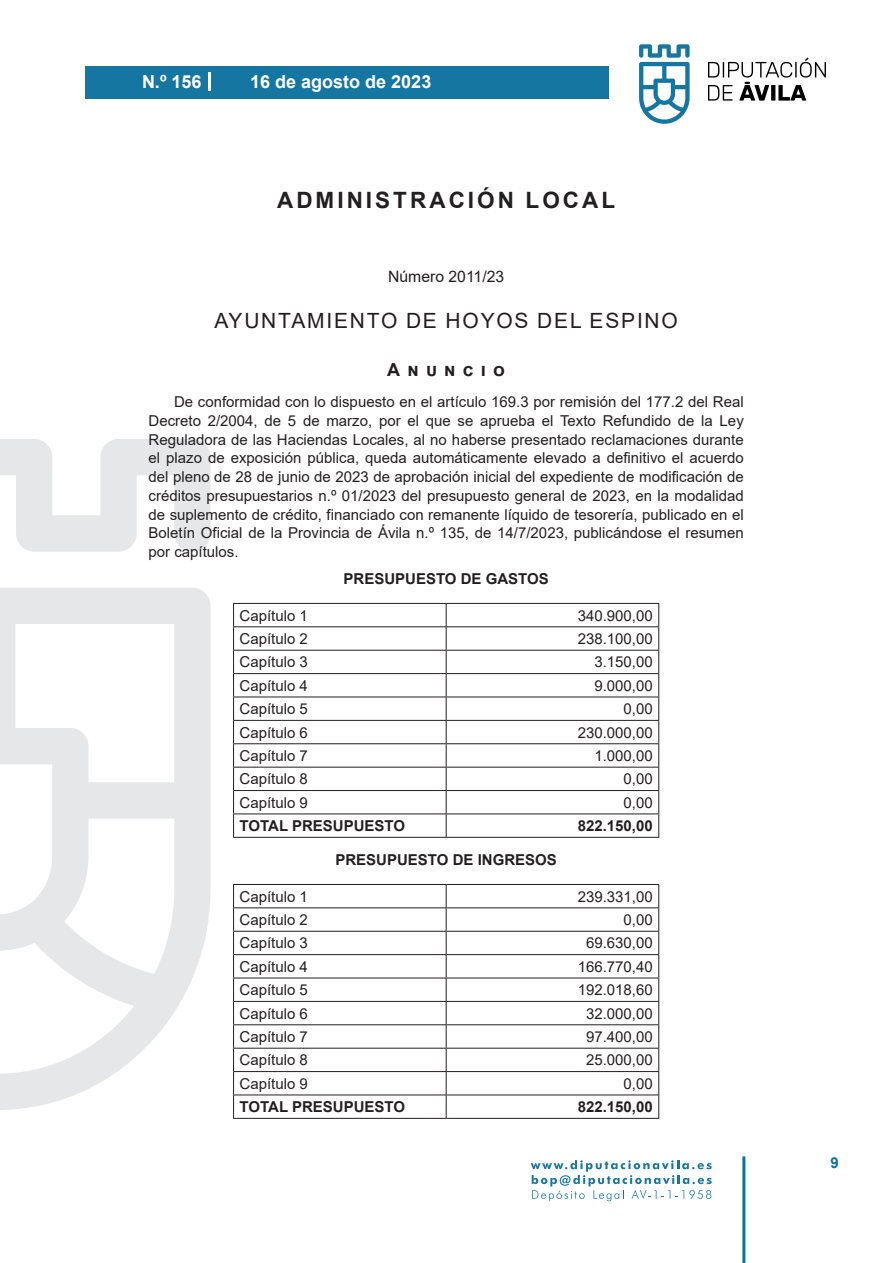
<style>
.page{position:relative;width:893px;height:1263px;background:#fff}
.page>*{position:absolute;margin:0;border:0;box-sizing:border-box;transform-origin:0 0}
.h1__secion{font:700 22.5px "Arial";letter-spacing:.135em;color:#231f20}
.h2__organismo{font:21px "Arial";letter-spacing:.085em;color:#231f20}
.t1{font:700 18px "Arial";color:#fff}
.anuncio{font:700 18px "Arial";letter-spacing:.4em;color:#231f20}
.numero{font:15.75px "Arial";color:#231f20}
.texto_normal{font:15px/18.8px "Arial";color:#231f20;text-align:justify}
.texto_centrado{font:15px "Arial";color:#231f20}
.texto_centrado-2{font:700 15px "Arial";color:#231f20}
.texto_normal-2{font:700 15px "Arial";color:#231f20}
.t2{font:700 15px "Arial";color:#04739f}
</style>
<div class="page">
<svg style="left:531px;top:1160px;width:181px;height:41px"></svg>
<div style="left:85px;top:66px;width:523px;height:33px;background:#1676a2"></div>
<svg style="left:639px;top:44px;width:51px;height:80px"></svg>
<svg style="left:708px;top:58px;width:118px;height:43px"></svg>
<hr style="left:742px;top:1156px;width:3px;height:107px;background:#04739f">
<svg style="left:208px;top:72px;width:2px;height:18px"></svg>
<svg style="left:0;top:439px;width:211px;height:671px"></svg>
<hr style="left:233px;top:603px;width:213px;height:1px;background:#231f20">
<hr style="left:446px;top:603px;width:213px;height:1px;background:#231f20">
<hr style="left:233px;top:626px;width:213px;height:1px;background:#231f20">
<hr style="left:446px;top:626px;width:213px;height:1px;background:#231f20">
<hr style="left:233px;top:650px;width:213px;height:1px;background:#231f20">
<hr style="left:446px;top:650px;width:213px;height:1px;background:#231f20">
<hr style="left:233px;top:673px;width:213px;height:1px;background:#231f20">
<hr style="left:446px;top:673px;width:213px;height:1px;background:#231f20">
<hr style="left:233px;top:697px;width:213px;height:1px;background:#231f20">
<hr style="left:446px;top:697px;width:213px;height:1px;background:#231f20">
<hr style="left:233px;top:720px;width:213px;height:1px;background:#231f20">
<hr style="left:446px;top:720px;width:213px;height:1px;background:#231f20">
<hr style="left:233px;top:743px;width:213px;height:1px;background:#231f20">
<hr style="left:446px;top:743px;width:213px;height:1px;background:#231f20">
<hr style="left:233px;top:767px;width:213px;height:1px;background:#231f20">
<hr style="left:446px;top:767px;width:213px;height:1px;background:#231f20">
<hr style="left:233px;top:790px;width:213px;height:1px;background:#231f20">
<hr style="left:446px;top:790px;width:213px;height:1px;background:#231f20">
<hr style="left:233px;top:813px;width:213px;height:1px;background:#231f20">
<svg style="left:233px;top:604px;width:1px;height:233px"></svg>
<hr style="left:446px;top:813px;width:213px;height:1px;background:#231f20">
<svg style="left:446px;top:604px;width:1px;height:233px"></svg>
<svg style="left:658px;top:604px;width:1px;height:233px"></svg>
<hr style="left:233px;top:837px;width:213px;height:1px;background:#231f20">
<hr style="left:446px;top:837px;width:213px;height:1px;background:#231f20">
<hr style="left:233px;top:884px;width:213px;height:1px;background:#231f20">
<hr style="left:446px;top:884px;width:213px;height:1px;background:#231f20">
<hr style="left:233px;top:907px;width:213px;height:1px;background:#231f20">
<hr style="left:446px;top:907px;width:213px;height:1px;background:#231f20">
<hr style="left:233px;top:931px;width:213px;height:1px;background:#231f20">
<hr style="left:446px;top:931px;width:213px;height:1px;background:#231f20">
<hr style="left:233px;top:954px;width:213px;height:1px;background:#231f20">
<hr style="left:446px;top:954px;width:213px;height:1px;background:#231f20">
<hr style="left:233px;top:978px;width:213px;height:1px;background:#231f20">
<hr style="left:446px;top:978px;width:213px;height:1px;background:#231f20">
<hr style="left:233px;top:1001px;width:213px;height:1px;background:#231f20">
<hr style="left:446px;top:1001px;width:213px;height:1px;background:#231f20">
<hr style="left:233px;top:1024px;width:213px;height:1px;background:#231f20">
<hr style="left:446px;top:1024px;width:213px;height:1px;background:#231f20">
<hr style="left:233px;top:1048px;width:213px;height:1px;background:#231f20">
<hr style="left:446px;top:1048px;width:213px;height:1px;background:#231f20">
<hr style="left:233px;top:1071px;width:213px;height:1px;background:#231f20">
<hr style="left:446px;top:1071px;width:213px;height:1px;background:#231f20">
<hr style="left:233px;top:1094px;width:213px;height:1px;background:#231f20">
<svg style="left:233px;top:885px;width:1px;height:233px"></svg>
<hr style="left:446px;top:1094px;width:213px;height:1px;background:#231f20">
<svg style="left:446px;top:885px;width:1px;height:233px"></svg>
<svg style="left:658px;top:885px;width:1px;height:233px"></svg>
<hr style="left:233px;top:1118px;width:213px;height:1px;background:#231f20">
<hr style="left:446px;top:1118px;width:213px;height:1px;background:#231f20">
<p class="t1" style="left:142px;top:69px;width:61px">N.º 156</p>
<p class="t1" style="left:250px;top:69px;width:183px">16 de agosto de 2023</p>
<p class="h1__secion" style="left:277px;top:184px;width:340px">ADMINISTRACIÓN LOCAL</p>
<p class="numero" style="left:388px;top:266px;width:118px">Número 2011/23</p>
<p class="h2__organismo" style="left:214px;top:307px;width:465px">AYUNTAMIENTO DE HOYOS DEL ESPINO</p>
<p class="anuncio" style="left:387px;top:356px;width:119px">Anuncio</p>
<p class="texto_normal" style="left:148px;top:392px;width:597px;text-indent:26px">De conformidad con lo dispuesto en el artículo 169.3 por remisión del 177.2 del Real Decreto 2/2004, de 5 de marzo, por el que se aprueba el Texto Refundido de la Ley Reguladora de las Haciendas Locales, al no haberse presentado reclamaciones durante el plazo de exposición pública, queda automáticamente elevado a definitivo el acuerdo del pleno de 28 de junio de 2023 de aprobación inicial del expediente de modificación de créditos presupuestarios n.º 01/2023 del presupuesto general de 2023, en la modalidad de suplemento de crédito, financiado con remanente líquido de tesorería, publicado en el Boletín Oficial de la Provincia de Ávila n.º 135, de 14/7/2023, publicándose el resumen por capítulos.</p>
<p class="texto_centrado-2" style="left:343px;top:568px;width:207px">PRESUPUESTO DE GASTOS</p>
<p class="texto_normal" style="left:240px;top:606px;width:70px">Capítulo 1</p>
<p class="texto_centrado" style="left:578px;top:605px;width:77px">340.900,00</p>
<p class="texto_normal" style="left:240px;top:629px;width:70px">Capítulo 2</p>
<p class="texto_centrado" style="left:578px;top:628px;width:77px">238.100,00</p>
<p class="texto_normal" style="left:240px;top:653px;width:70px">Capítulo 3</p>
<p class="texto_centrado" style="left:594px;top:652px;width:60px">3.150,00</p>
<p class="texto_normal" style="left:240px;top:676px;width:70px">Capítulo 4</p>
<p class="texto_centrado" style="left:594px;top:675px;width:60px">9.000,00</p>
<p class="texto_normal" style="left:240px;top:699px;width:70px">Capítulo 5</p>
<p class="texto_centrado" style="left:624px;top:698px;width:31px">0,00</p>
<p class="texto_normal" style="left:240px;top:723px;width:70px">Capítulo 6</p>
<p class="texto_centrado" style="left:578px;top:722px;width:77px">230.000,00</p>
<p class="texto_normal" style="left:240px;top:746px;width:70px">Capítulo 7</p>
<p class="texto_centrado" style="left:594px;top:745px;width:60px">1.000,00</p>
<p class="texto_normal" style="left:240px;top:769px;width:70px">Capítulo 8</p>
<p class="texto_centrado" style="left:624px;top:769px;width:31px">0,00</p>
<p class="texto_normal" style="left:240px;top:793px;width:70px">Capítulo 9</p>
<p class="texto_centrado" style="left:624px;top:792px;width:31px">0,00</p>
<p class="texto_normal-2" style="left:240px;top:815px;width:167px">TOTAL PRESUPUESTO</p>
<p class="texto_centrado-2" style="left:578px;top:815px;width:77px">822.150,00</p>
<p class="texto_centrado-2" style="left:335px;top:849px;width:223px">PRESUPUESTO DE INGRESOS</p>
<p class="texto_normal" style="left:240px;top:887px;width:70px">Capítulo 1</p>
<p class="texto_normal" style="left:578px;top:887px;width:77px">239.331,00</p>
<p class="texto_normal" style="left:240px;top:910px;width:70px">Capítulo 2</p>
<p class="texto_normal" style="left:624px;top:910px;width:31px">0,00</p>
<p class="texto_normal" style="left:240px;top:934px;width:70px">Capítulo 3</p>
<p class="texto_normal" style="left:586px;top:934px;width:68px">69.630,00</p>
<p class="texto_normal" style="left:240px;top:957px;width:70px">Capítulo 4</p>
<p class="texto_normal" style="left:578px;top:957px;width:77px">166.770,40</p>
<p class="texto_normal" style="left:240px;top:980px;width:70px">Capítulo 5</p>
<p class="texto_normal" style="left:578px;top:980px;width:77px">192.018,60</p>
<p class="texto_normal" style="left:240px;top:1004px;width:70px">Capítulo 6</p>
<p class="texto_normal" style="left:586px;top:1004px;width:68px">32.000,00</p>
<p class="texto_normal" style="left:240px;top:1027px;width:70px">Capítulo 7</p>
<p class="texto_normal" style="left:586px;top:1027px;width:68px">97.400,00</p>
<p class="texto_normal" style="left:240px;top:1050px;width:70px">Capítulo 8</p>
<p class="texto_normal" style="left:586px;top:1050px;width:68px">25.000,00</p>
<p class="texto_normal" style="left:240px;top:1074px;width:70px">Capítulo 9</p>
<p class="texto_normal" style="left:624px;top:1074px;width:31px">0,00</p>
<p class="texto_normal-2" style="left:240px;top:1096px;width:167px">TOTAL PRESUPUESTO</p>
<p class="texto_normal-2" style="left:578px;top:1096px;width:77px">822.150,00</p>
<p class="t2" style="left:831px;top:1152px;width:10px">9</p>
</div>
